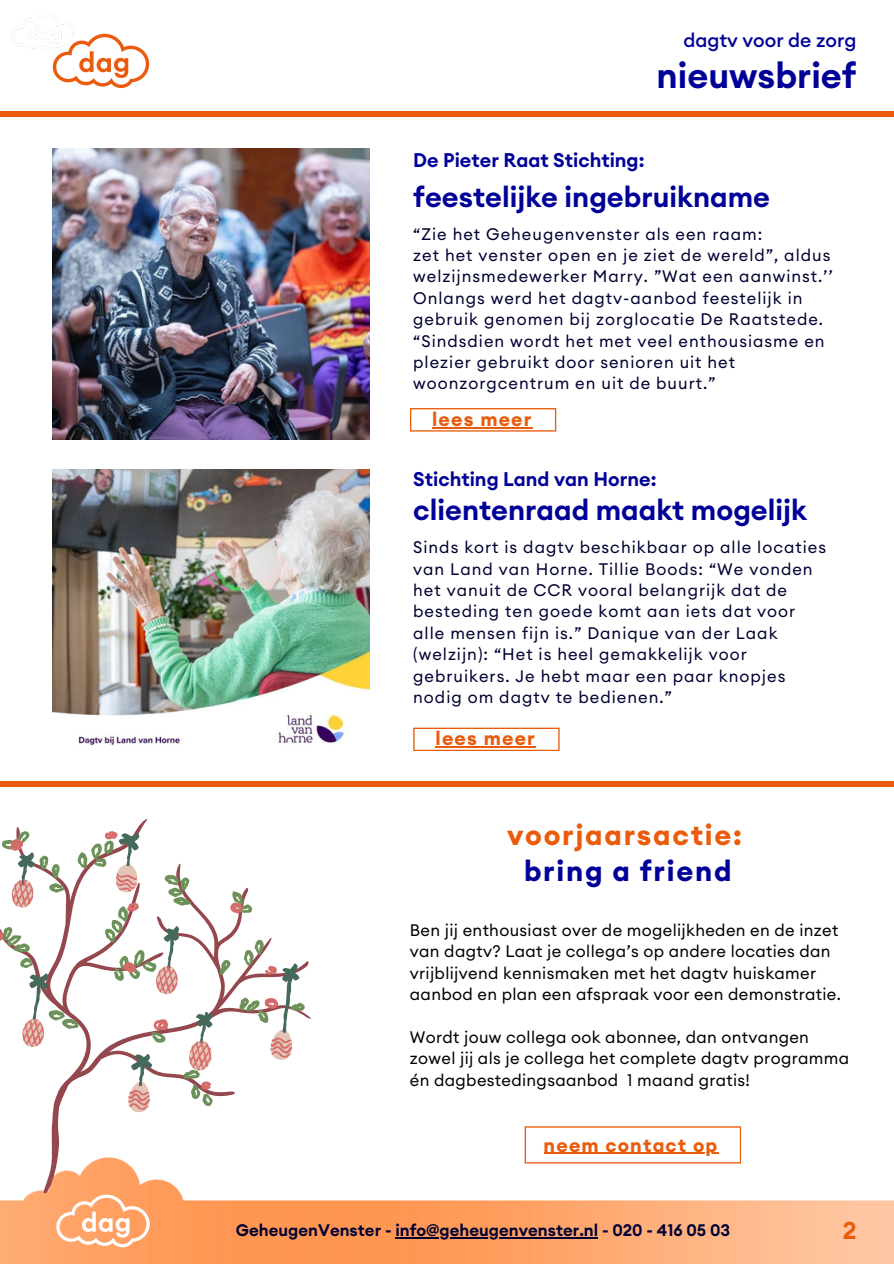
<style>
.page{position:relative;width:894px;height:1264px;background:#fff}
.page>*{position:absolute;margin:0;border:0;box-sizing:border-box;transform-origin:0 0}
.t1{font:600 35.4px "Euclid Circular A";color:#009}
.t2{font:600 28.5px "Euclid Circular A";color:#009}
.t3{font:700 28.5px "Euclid Circular A";letter-spacing:.06em;color:#ea5b0b}
.t4{font:700 28.5px "Euclid Circular A";letter-spacing:.06em;color:#009}
.t5{font:600 24px "Euclid Circular A";color:#ea5b0b}
.t6{font:600 19.5px "Euclid Circular A";color:#009}
.t7{font:500 19.35px "Euclid Circular A";color:#009}
.t8{font:700 19.2px "Euclid Circular A";letter-spacing:.06em;color:#ea5b0b}
.t9{font:16.5px/21.3px "Euclid Circular A";letter-spacing:.06em;color:#003}
.t10{font:16.5px/21.3px "Euclid Circular A";letter-spacing:.02em;color:#000}
.t11{font:600 16.5px "Euclid Circular A";color:#003}
</style>
<div class="page">
<div style="left:0;top:111px;width:893px;height:5px;background:#ea5b0b"></div>
<img style="left:0;top:1163px;width:893px;height:100px">
<img style="left:39px;top:1230px;width:127px;height:28px">
<svg style="left:410px;top:408px;width:146px;height:23px"></svg>
<hr style="left:432px;top:427px;width:100px;height:1px;background:#ea5b0b">
<img style="left:52px;top:149px;width:317px;height:290px">
<img style="left:52px;top:469px;width:317px;height:279px">
<svg style="left:413px;top:727px;width:146px;height:24px"></svg>
<hr style="left:435px;top:746px;width:101px;height:1px;background:#ea5b0b">
<div style="left:0;top:781px;width:893px;height:6px;background:#ea5b0b"></div>
<svg style="left:0;top:1134px;width:338px;height:96px"></svg>
<svg style="left:52px;top:961px;width:259px;height:157px"></svg>
<svg style="left:0;top:819px;width:301px;height:279px"></svg>
<svg style="left:524px;top:1126px;width:217px;height:37px"></svg>
<hr style="left:543px;top:1152px;width:175px;height:1px;background:#ea5b0b">
<img style="left:36px;top:29px;width:114px;height:60px">
<hr style="left:395px;top:1237px;width:203px;height:1px;background:#003">
<p class="t7" style="left:683px;top:28px;width:174px">dagtv voor de zorg</p>
<h1 class="t1" style="left:656px;top:53px;width:201px">nieuwsbrief</h1>
<p class="t6" style="left:413px;top:148px;width:233px">De Pieter Raat Stichting:</p>
<h2 class="t2" style="left:413px;top:178px;width:358px">feestelijke ingebruikname</h2>
<p class="t9" style="left:413px;top:223px;width:421px">“Zie het Geheugenvenster als een raam:<br>zet het venster open en je ziet de wereld”, aldus welzijnsmedewerker Marry. ”Wat een aanwinst.’’ Onlangs werd het dagtv-aanbod feestelijk in gebruik genomen bij zorglocatie De Raatstede. “Sindsdien wordt het met veel enthousiasme en plezier gebruikt door senioren uit het woonzorgcentrum en uit de buurt.”</p>
<p class="t8" style="left:432px;top:406px;width:101px">lees meer</p>
<p class="t6" style="left:413px;top:466px;width:245px">Stichting Land van Horne:</p>
<h2 class="t2" style="left:413px;top:491px;width:395px">clientenraad maakt mogelijk</h2>
<p class="t9" style="left:413px;top:536px;width:414px">Sinds kort is dagtv beschikbaar op alle locaties van Land van Horne. Tillie Boods: “We vonden het vanuit de CCR vooral belangrijk dat de besteding ten goede komt aan iets dat voor alle mensen fijn is.” Danique van der Laak (welzijn): “Het is heel gemakkelijk voor gebruikers. Je hebt maar een paar knopjes nodig om dagtv te bedienen.”</p>
<p class="t8" style="left:435px;top:726px;width:101px">lees meer</p>
<h2 class="t3" style="left:507px;top:816px;width:236px">voorjaarsactie:</h2>
<h2 class="t4" style="left:524px;top:852px;width:209px">bring a friend</h2>
<p class="t10" style="left:410px;top:919px;width:432px">Ben jij enthousiast over de mogelijkheden en de inzet van dagtv? Laat je collega’s op andere locaties dan vrijblijvend kennismaken met het dagtv huiskamer aanbod en plan een afspraak voor een demonstratie.</p>
<p class="t10" style="left:410px;top:1026px;width:440px">Wordt jouw collega ook abonnee, dan ontvangen zowel jij als je collega het complete dagtv programma én dagbestedingsaanbod 1 maand gratis!</p>
<p class="t8" style="left:543px;top:1132px;width:175px">neem contact op</p>
<p class="t11" style="left:236px;top:1219px;width:496px">GeheugenVenster - info@geheugenvenster.nl - 020 - 416 05 03</p>
<h3 class="t5" style="left:842px;top:1215px;width:15px">2</h3>
</div>
